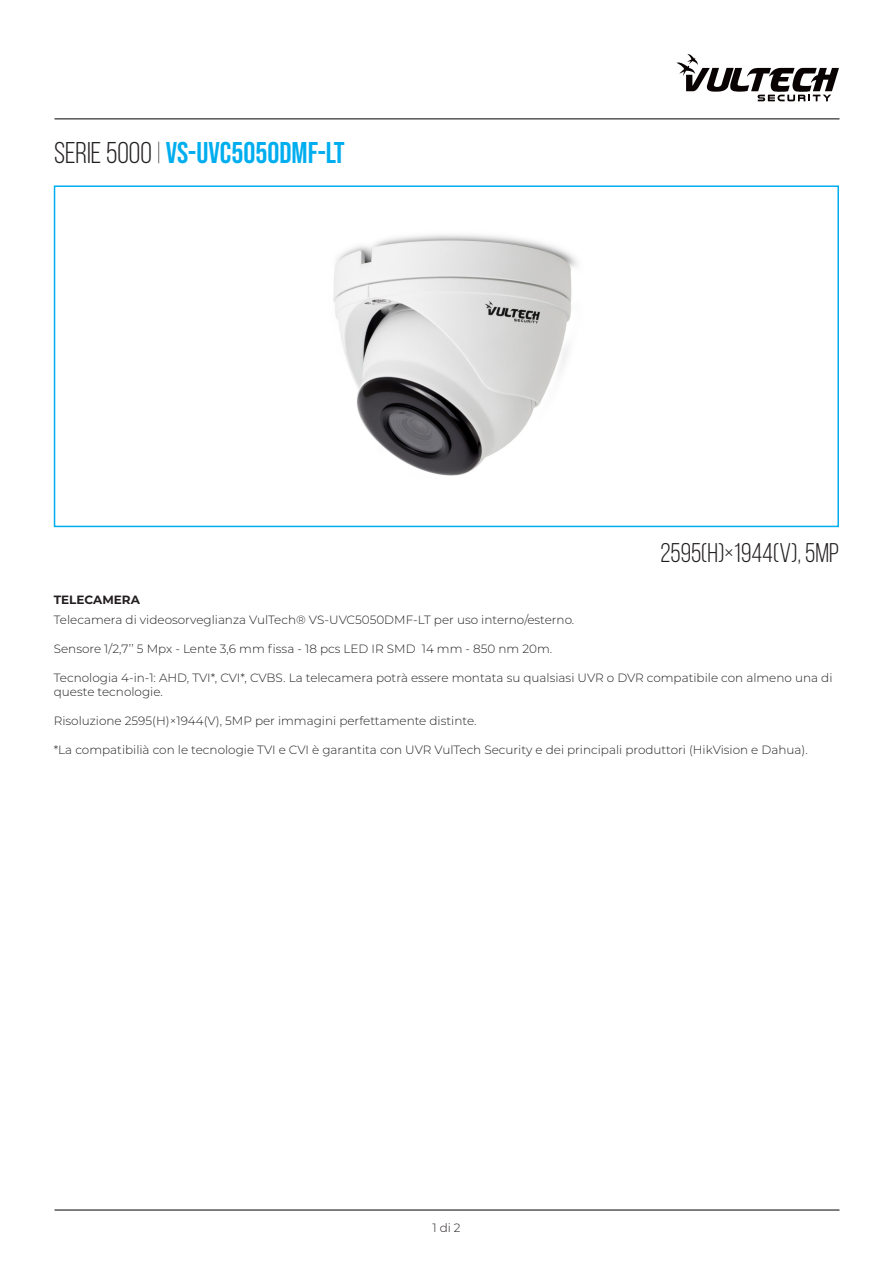
<style>
.page{position:relative;width:893px;height:1263px;background:#fff}
.page>*{position:absolute;margin:0;border:0;box-sizing:border-box;transform-origin:0 0}
.t1{font:30px "Bebas Neue";color:#00aeef}
.t2{font:27px "Bebas Neue";color:#231f20}
.t3{font:300 12px/14.4px "Montserrat";color:#231f20}
.t4{font:700 12px "Montserrat";color:#231f20}
.s1{color:#231f20}
.s2{font-weight:300;color:#231f20}
</style>
<div class="page">
<svg style="left:676px;top:54px;width:163px;height:47px"></svg>
<hr style="left:55px;top:119px;width:784px;height:1px;background:#000">
<hr style="left:55px;top:1210px;width:784px;height:1px;background:#000">
<img style="left:333px;top:234px;width:245px;height:242px">
<div style="left:54px;top:185px;width:785px;height:342px;border:2px solid #00aeef"></div>
<p class="t1" style="left:54px;top:135px;width:292px"><span class="s1">SERIe 5000</span> <span class="s2">|</span> VS-UVC5050DMF-LT</p>
<p class="t4" style="left:54px;top:591px;width:88px">TELECAMERA</p>
<p class="t2" style="left:660px;top:538px;width:180px">2595(H)×1944(V), 5MP</p>
<p class="t3" style="left:54px;top:612px;width:522px">Telecamera di videosorveglianza VulTech® VS-UVC5050DMF-LT per uso interno/esterno.</p>
<p class="t3" style="left:54px;top:641px;width:500px">Sensore 1/2,7’’ 5 Mpx - Lente 3,6 mm fissa - 18 pcs LED IR SMD 14 mm - 850 nm 20m.</p>
<p class="t3" style="left:54px;top:670px;width:780px">Tecnologia 4-in-1: AHD, TVI*, CVI*, CVBS. La telecamera potrà essere montata su qualsiasi UVR o DVR compatibile con almeno una di queste tecnologie.</p>
<p class="t3" style="left:54px;top:713px;width:424px">Risoluzione 2595(H)×1944(V), 5MP per immagini perfettamente distinte.</p>
<p class="t3" style="left:54px;top:742px;width:755px">*La compatibilià con le tecnologie TVI e CVI è garantita con UVR VulTech Security e dei principali produttori (HikVision e Dahua).</p>
<p class="t3" style="left:432px;top:1220px;width:30px">1 di 2</p>
</div>
